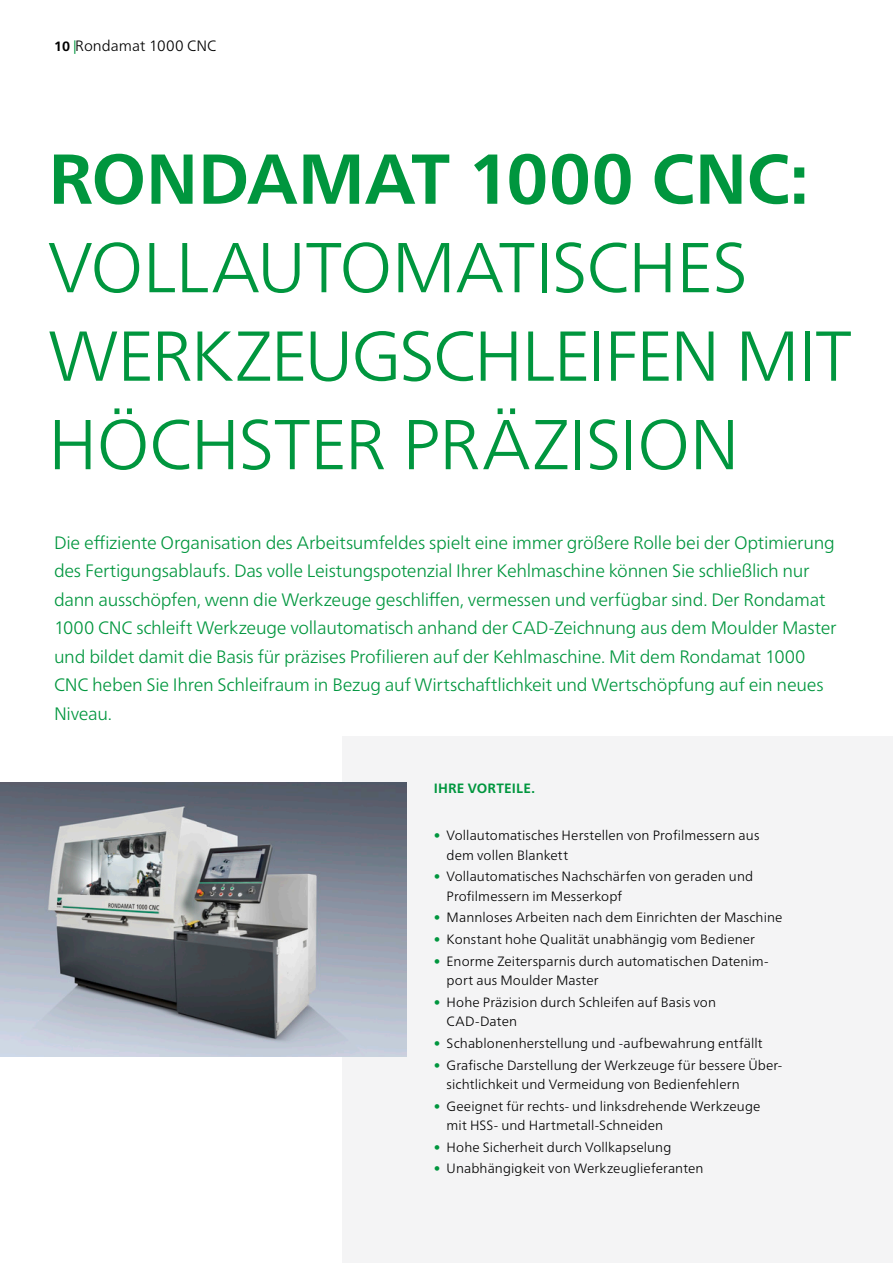
<style>
.page{position:relative;width:893px;height:1263px;background:#fff}
.page>*{position:absolute;margin:0;border:0;box-sizing:border-box;transform-origin:0 0}
.t1{font:300 70.5px/88.5px "Frutiger Neue LT Pro";letter-spacing:-.02em;color:#00963e}
.t2{font:700 70.5px "Frutiger Neue LT Pro";letter-spacing:-.01em;color:#00963e}
.t3{font:300 18px/28.5px "Frutiger Neue LT Pro";letter-spacing:-.015em;color:#00963e}
.t4{font:300 15px "Frutiger Neue LT Pro";color:#000}
.t5{font:300 13.5px/19.5px "Frutiger Neue LT Pro";letter-spacing:.01em;color:#000}
.t6{font:700 13.5px "Frutiger Neue LT Pro";letter-spacing:.015em;color:#00963e}
.s1{font-weight:700;font-size:13.5px}
.s2{font-weight:400;font-size:13.5px;color:#00963e}
.s3{color:#00963e}
</style>
<div class="page">
<div style="left:342px;top:736px;width:551px;height:527px;background:#f4f4f5"></div>
<img style="left:0;top:782px;width:406px;height:275px">
<p class="t4" style="left:54px;top:37px;width:164px"><span class="s1">10</span> <span class="s2">|</span>Rondamat 1000 CNC</p>
<h1 class="t2" style="left:48px;top:137px;width:762px">RONDAMAT 1000 CNC:</h1>
<h1 class="t1" style="left:48px;top:223px;width:805px">VOLLAUTOMATISCHES<br>WERKZEUGSCHLEIFEN MIT<br>HÖCHSTER PRÄZISION</h1>
<p class="t3" style="left:54px;top:528px;width:784px">Die effiziente Organisation des Arbeitsumfeldes spielt eine immer größere Rolle bei der Optimierung des Fertigungsablaufs. Das volle Leistungspotenzial Ihrer Kehlmaschine können Sie schließlich nur dann ausschöpfen, wenn die Werkzeuge geschliffen, vermessen und verfügbar sind. Der Rondamat 1000 CNC schleift Werkzeuge vollautomatisch anhand der CAD-Zeichnung aus dem Moulder Master und bildet damit die Basis für präzises Profilieren auf der Kehlmaschine. Mit dem Rondamat 1000<br>CNC heben Sie Ihren Schleifraum in Bezug auf Wirtschaftlichkeit und Wertschöpfung auf ein neues Niveau.</p>
<p class="t6" style="left:434px;top:780px;width:103px">IHRE VORTEILE.</p>
<p class="t5" style="left:447px;top:825px;width:314px;text-indent:-13px"><span class="s3">•</span> Vollautomatisches Herstellen von Profilmessern aus dem vollen Blankett</p>
<p class="t5" style="left:447px;top:867px;width:308px;text-indent:-13px"><span class="s3">•</span> Vollautomatisches Nachschärfen von geraden und<br>Profilmessern im Messerkopf</p>
<p class="t5" style="left:434px;top:908px;width:350px"><span class="s3">•</span> Mannloses Arbeiten nach dem Einrichten der Maschine</p>
<p class="t5" style="left:434px;top:929px;width:323px"><span class="s3">•</span> Konstant hohe Qualität unabhängig vom Bediener</p>
<p class="t5" style="left:447px;top:951px;width:324px;text-indent:-13px"><span class="s3">•</span> Enorme Zeitersparnis durch automatischen Datenim&shy;port aus Moulder Master</p>
<p class="t5" style="left:447px;top:992px;width:271px;text-indent:-13px"><span class="s3">•</span> Hohe Präzision durch Schleifen auf Basis von<br>CAD-Daten</p>
<p class="t5" style="left:434px;top:1033px;width:331px"><span class="s3">•</span> Schablonenherstellung und -aufbewahrung entfällt</p>
<p class="t5" style="left:447px;top:1055px;width:337px;text-indent:-13px"><span class="s3">•</span> Grafische Darstellung der Werkzeuge für bessere Über&shy;sichtlichkeit und Vermeidung von Bedienfehlern</p>
<p class="t5" style="left:447px;top:1096px;width:315px;text-indent:-13px"><span class="s3">•</span> Geeignet für rechts- und linksdrehende Werkzeuge mit HSS- und Hartmetall-Schneiden</p>
<p class="t5" style="left:434px;top:1137px;width:239px"><span class="s3">•</span> Hohe Sicherheit durch Vollkapselung</p>
<p class="t5" style="left:434px;top:1159px;width:271px"><span class="s3">•</span> Unabhängigkeit von Werkzeuglieferanten</p>
</div>
